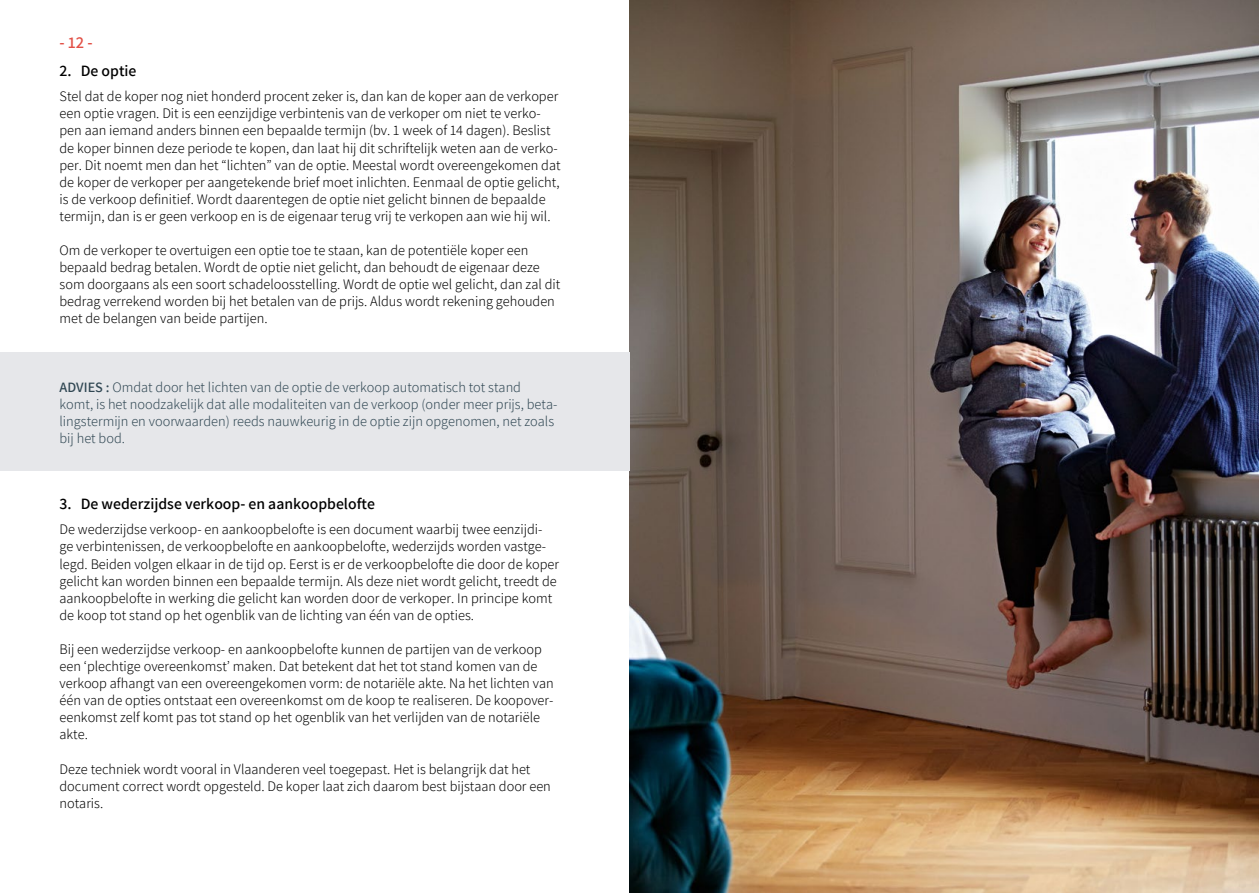
<style>
.page{position:relative;width:1259px;height:893px;background:#fff}
.page>*{position:absolute;margin:0;border:0;box-sizing:border-box;transform-origin:0 0}
.t1{font:600 16.5px "Assistant";color:#e25046}
.t2{font:600 15.75px "Assistant";color:#000}
.Body{font:300 14.25px/17.1px "Assistant";color:#000}
.Body-2{font:300 14.25px/17.1px "Assistant";color:#304753}
.s1{font-weight:600}
</style>
<div class="page">
<img style="left:629px;top:0;width:630px;height:893px">
<div style="left:0;top:353px;width:629px;height:118px;background:#e6e7ea"></div>
<p class="t1" style="left:60px;top:31px;width:35px">- 12 -</p>
<p class="t2" style="left:60px;top:60px;width:78px">2. De optie</p>
<p class="Body" style="left:60px;top:87px;width:502px">Stel dat de koper nog niet honderd procent zeker is, dan kan de koper aan de verkoper een optie vragen. Dit is een eenzijdige verbintenis van de verkoper om niet te verko&shy;pen aan iemand anders binnen een bepaalde termijn (bv. 1 week of 14 dagen). Beslist de koper binnen deze periode te kopen, dan laat hij dit schriftelijk weten aan de verko&shy;per. Dit noemt men dan het “lichten” van de optie. Meestal wordt overeengekomen dat de koper de verkoper per aangetekende brief moet inlichten. Eenmaal de optie gelicht, is de verkoop definitief. Wordt daarentegen de optie niet gelicht binnen de bepaalde termijn, dan is er geen verkoop en is de eigenaar terug vrij te verkopen aan wie hij wil.</p>
<p class="Body" style="left:60px;top:241px;width:502px">Om de verkoper te overtuigen een optie toe te staan, kan de potentiële koper een bepaald bedrag betalen. Wordt de optie niet gelicht, dan behoudt de eigenaar deze som doorgaans als een soort schadeloosstelling. Wordt de optie wel gelicht, dan zal dit bedrag verrekend worden bij het betalen van de prijs. Aldus wordt rekening gehouden met de belangen van beide partijen.</p>
<p class="Body-2" style="left:60px;top:378px;width:499px"><span class="s1">ADVIES :</span> Omdat door het lichten van de optie de verkoop automatisch tot stand komt, is het noodzakelijk dat alle modaliteiten van de verkoop (onder meer prijs, beta&shy;lingstermijn en voorwaarden) reeds nauwkeurig in de optie zijn opgenomen, net zoals bij het bod.</p>
<p class="t2" style="left:60px;top:493px;width:317px">3. De wederzijdse verkoop- en aankoopbelofte</p>
<p class="Body" style="left:60px;top:520px;width:501px">De wederzijdse verkoop- en aankoopbelofte is een document waarbij twee eenzijdi&shy;ge verbintenissen, de verkoopbelofte en aankoopbelofte, wederzijds worden vastge&shy;legd. Beiden volgen elkaar in de tijd op. Eerst is er de verkoopbelofte die door de koper gelicht kan worden binnen een bepaalde termijn. Als deze niet wordt gelicht, treedt de aankoopbelofte in werking die gelicht kan worden door de verkoper. In principe komt de koop tot stand op het ogenblik van de lichting van één van de opties.</p>
<p class="Body" style="left:60px;top:640px;width:495px">Bij een wederzijdse verkoop- en aankoopbelofte kunnen de partijen van de verkoop een ‘plechtige overeenkomst’ maken. Dat betekent dat het tot stand komen van de verkoop afhangt van een overeengekomen vorm: de notariële akte. Na het lichten van één van de opties ontstaat een overeenkomst om de koop te realiseren. De koopover&shy;eenkomst zelf komt pas tot stand op het ogenblik van het verlijden van de notariële akte.</p>
<p class="Body" style="left:60px;top:759px;width:493px">Deze techniek wordt vooral in Vlaanderen veel toegepast. Het is belangrijk dat het document correct wordt opgesteld. De koper laat zich daarom best bijstaan door een notaris.</p>
</div>
